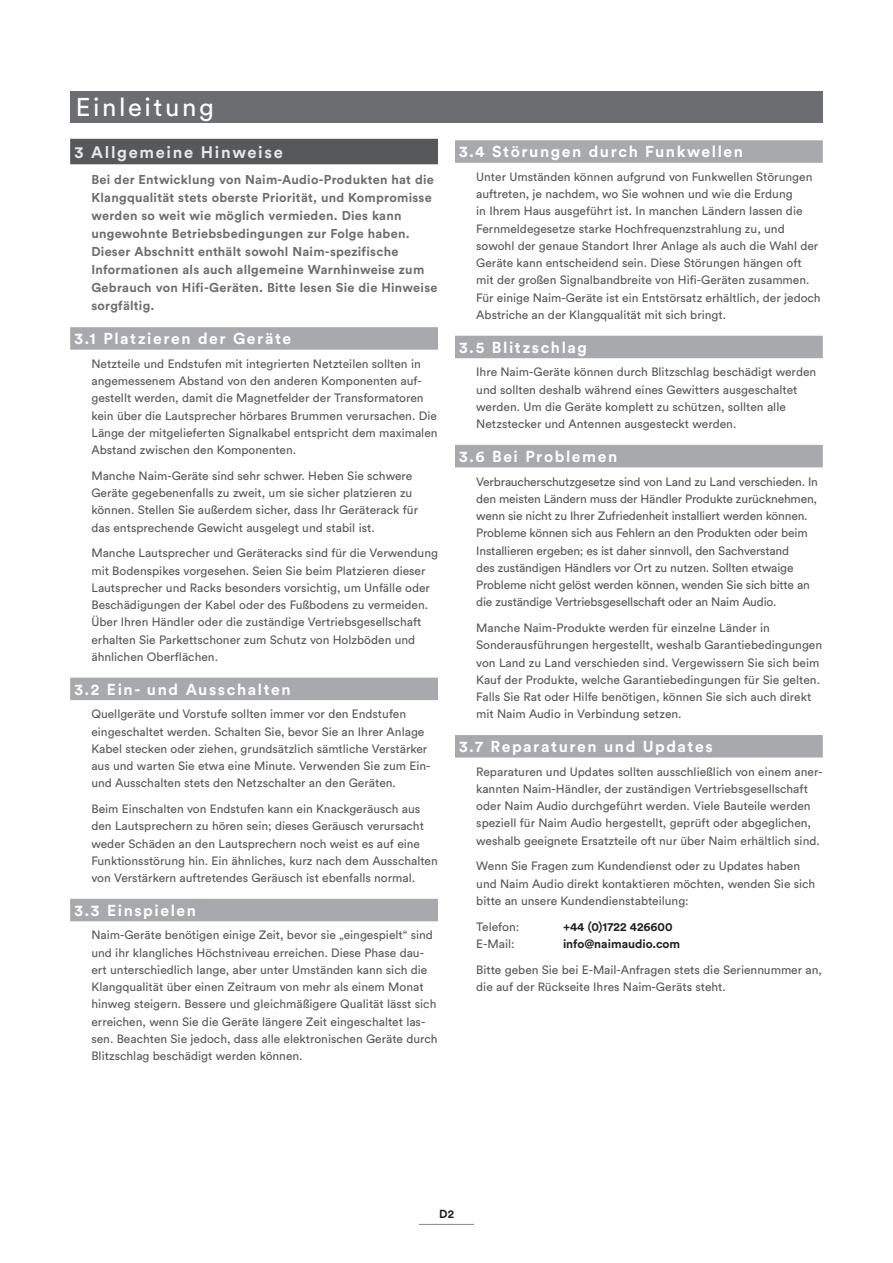
<style>
.page{position:relative;width:893px;height:1263px;background:#fff}
.page>*{position:absolute;margin:0;border:0;box-sizing:border-box;transform-origin:0 0}
.Banner{font:25.5px "Circular Std";letter-spacing:.1em;color:#fff}
.Bold_headers{font:700 16.5px "Circular Std";letter-spacing:.1em;color:#e6e7e9}
.Second_Section_Head{font:700 15.75px "Circular Std";letter-spacing:.1em;color:#fff}
.Intro_Sub_Head{font:700 12.75px/18px "Circular Std";letter-spacing:.02em;color:#6c6d70}
._2nd_Para{font:12px/17.2px "Circular Std";color:#57585a}
._2nd_Para-2{font:700 12px "Circular Std";color:#231f20}
.t1{font:700 11.7px "Circular Std";color:#231f20}
</style>
<div class="page">
<hr style="left:419px;top:1224px;width:55px;height:1px;background:#939598">
<div style="left:70px;top:139px;width:368px;height:25px;background:#57585a"></div>
<div style="left:70px;top:327px;width:368px;height:23px;background:#a8a9ad"></div>
<div style="left:70px;top:678px;width:368px;height:22px;background:#a8a9ad"></div>
<div style="left:70px;top:899px;width:368px;height:22px;background:#a8a9ad"></div>
<div style="left:455px;top:140px;width:368px;height:23px;background:#a8a9ad"></div>
<div style="left:455px;top:336px;width:368px;height:22px;background:#a8a9ad"></div>
<div style="left:455px;top:445px;width:368px;height:22px;background:#a8a9ad"></div>
<div style="left:455px;top:735px;width:368px;height:22px;background:#a8a9ad"></div>
<div style="left:70px;top:91px;width:753px;height:32px;background:#6c6d70"></div>
<p class="Banner" style="left:76px;top:92px;width:139px">Einleitung</p>
<p class="Bold_headers" style="left:74px;top:141px;width:210px">3 Allgemeine Hinweise</p>
<p class="Intro_Sub_Head" style="left:91px;top:171px;width:348px">Bei der Entwicklung von Naim-Audio-Produkten hat die Klangqualität stets oberste Priorität, und Kompromisse werden so weit wie möglich vermieden. Dies kann ungewohnte Betriebsbedingungen zur Folge haben.<br>Dieser Abschnitt enthält sowohl Naim-spezifische Informationen als auch allgemeine Warnhinweise zum Gebrauch von Hifi-Geräten. Bitte lesen Sie die Hinweise sorgfältig.</p>
<p class="Second_Section_Head" style="left:74px;top:328px;width:218px">3.1 Platzieren der Geräte</p>
<p class="_2nd_Para" style="left:91px;top:355px;width:348px">Netzteile und Endstufen mit integrierten Netzteilen sollten in angemessenem Abstand von den anderen Komponenten auf&shy;gestellt werden, damit die Magnetfelder der Transformatoren kein über die Lautsprecher hörbares Brummen verursachen. Die Länge der mitgelieferten Signalkabel entspricht dem maximalen Abstand zwischen den Komponenten.</p>
<p class="_2nd_Para" style="left:91px;top:467px;width:328px">Manche Naim-Geräte sind sehr schwer. Heben Sie schwere Geräte gegebenenfalls zu zweit, um sie sicher platzieren zu können. Stellen Sie außerdem sicher, dass Ihr Geräterack für das entsprechende Gewicht ausgelegt und stabil ist.</p>
<p class="_2nd_Para" style="left:91px;top:544px;width:348px">Manche Lautsprecher und Geräteracks sind für die Verwendung mit Bodenspikes vorgesehen. Seien Sie beim Platzieren dieser Lautsprecher und Racks besonders vorsichtig, um Unfälle oder Beschädigungen der Kabel oder des Fußbodens zu vermeiden.<br>Über Ihren Händler oder die zuständige Vertriebsgesellschaft erhalten Sie Parkettschoner zum Schutz von Holzböden und ähnlichen Oberflächen.</p>
<p class="Second_Section_Head" style="left:74px;top:679px;width:218px">3.2 Ein- und Ausschalten</p>
<p class="_2nd_Para" style="left:91px;top:705px;width:341px">Quellgeräte und Vorstufe sollten immer vor den Endstufen eingeschaltet werden. Schalten Sie, bevor Sie an Ihrer Anlage Kabel stecken oder ziehen, grundsätzlich sämtliche Verstärker aus und warten Sie etwa eine Minute. Verwenden Sie zum Ein&shy;und Ausschalten stets den Netzschalter an den Geräten.</p>
<p class="_2nd_Para" style="left:91px;top:800px;width:348px">Beim Einschalten von Endstufen kann ein Knackgeräusch aus den Lautsprechern zu hören sein; dieses Geräusch verursacht weder Schäden an den Lautsprechern noch weist es auf eine Funktionsstörung hin. Ein ähnliches, kurz nach dem Ausschalten von Verstärkern auftretendes Geräusch ist ebenfalls normal.</p>
<p class="Second_Section_Head" style="left:74px;top:900px;width:123px">3.3 Einspielen</p>
<p class="_2nd_Para" style="left:91px;top:926px;width:348px">Naim-Geräte benötigen einige Zeit, bevor sie „eingespielt“ sind und ihr klangliches Höchstniveau erreichen. Diese Phase dau&shy;ert unterschiedlich lange, aber unter Umständen kann sich die Klangqualität über einen Zeitraum von mehr als einem Monat hinweg steigern. Bessere und gleichmäßigere Qualität lässt sich erreichen, wenn Sie die Geräte längere Zeit eingeschaltet las&shy;sen. Beachten Sie jedoch, dass alle elektronischen Geräte durch Blitzschlag beschädigt werden können.</p>
<p class="Second_Section_Head" style="left:459px;top:142px;width:285px">3.4 Störungen durch Funkwellen</p>
<p class="_2nd_Para" style="left:476px;top:168px;width:346px">Unter Umständen können aufgrund von Funkwellen Störungen auftreten, je nachdem, wo Sie wohnen und wie die Erdung<br>in Ihrem Haus ausgeführt ist. In manchen Ländern lassen die Fernmeldegesetze starke Hochfrequenzstrahlung zu, und sowohl der genaue Standort Ihrer Anlage als auch die Wahl der Geräte kann entscheidend sein. Diese Störungen hängen oft mit der großen Signalbandbreite von Hifi-Geräten zusammen.<br>Für einige Naim-Geräte ist ein Entstörsatz erhältlich, der jedoch Abstriche an der Klangqualität mit sich bringt.</p>
<p class="Second_Section_Head" style="left:459px;top:337px;width:129px">3.5 Blitzschlag</p>
<p class="_2nd_Para" style="left:476px;top:363px;width:342px">Ihre Naim-Geräte können durch Blitzschlag beschädigt werden und sollten deshalb während eines Gewitters ausgeschaltet werden. Um die Geräte komplett zu schützen, sollten alle Netzstecker und Antennen ausgesteckt werden.</p>
<p class="Second_Section_Head" style="left:459px;top:446px;width:159px">3.6 Bei Problemen</p>
<p class="_2nd_Para" style="left:476px;top:472px;width:343px">Verbraucherschutzgesetze sind von Land zu Land verschieden. In den meisten Ländern muss der Händler Produkte zurücknehmen, wenn sie nicht zu Ihrer Zufriedenheit installiert werden können.<br>Probleme können sich aus Fehlern an den Produkten oder beim Installieren ergeben; es ist daher sinnvoll, den Sachverstand<br>des zuständigen Händlers vor Ort zu nutzen. Sollten etwaige Probleme nicht gelöst werden können, wenden Sie sich bitte an die zuständige Vertriebsgesellschaft oder an Naim Audio.</p>
<p class="_2nd_Para" style="left:476px;top:619px;width:347px">Manche Naim-Produkte werden für einzelne Länder in Sonderausführungen hergestellt, weshalb Garantiebedingungen von Land zu Land verschieden sind. Vergewissern Sie sich beim Kauf der Produkte, welche Garantiebedingungen für Sie gelten.<br>Falls Sie Rat oder Hilfe benötigen, können Sie sich auch direkt mit Naim Audio in Verbindung setzen.</p>
<p class="Second_Section_Head" style="left:459px;top:736px;width:255px">3.7 Reparaturen und Updates</p>
<p class="_2nd_Para" style="left:476px;top:763px;width:348px">Reparaturen und Updates sollten ausschließlich von einem aner&shy;kannten Naim-Händler, der zuständigen Vertriebsgesellschaft oder Naim Audio durchgeführt werden. Viele Bauteile werden speziell für Naim Audio hergestellt, geprüft oder abgeglichen, weshalb geeignete Ersatzteile oft nur über Naim erhältlich sind.</p>
<p class="_2nd_Para" style="left:476px;top:857px;width:341px">Wenn Sie Fragen zum Kundendienst oder zu Updates haben und Naim Audio direkt kontaktieren möchten, wenden Sie sich bitte an unsere Kundendienstabteilung:</p>
<p class="_2nd_Para" style="left:476px;top:918px;width:44px">Telefon:</p>
<p class="_2nd_Para-2" style="left:563px;top:919px;width:111px">+44 (0)1722 426600</p>
<p class="_2nd_Para" style="left:476px;top:935px;width:40px">E-Mail:</p>
<p class="_2nd_Para-2" style="left:563px;top:936px;width:119px">info@naimaudio.com</p>
<p class="_2nd_Para" style="left:476px;top:961px;width:347px">Bitte geben Sie bei E-Mail-Anfragen stets die Seriennummer an, die auf der Rückseite Ihres Naim-Geräts steht.</p>
<p class="t1" style="left:439px;top:1207px;width:16px">D2</p>
</div>
